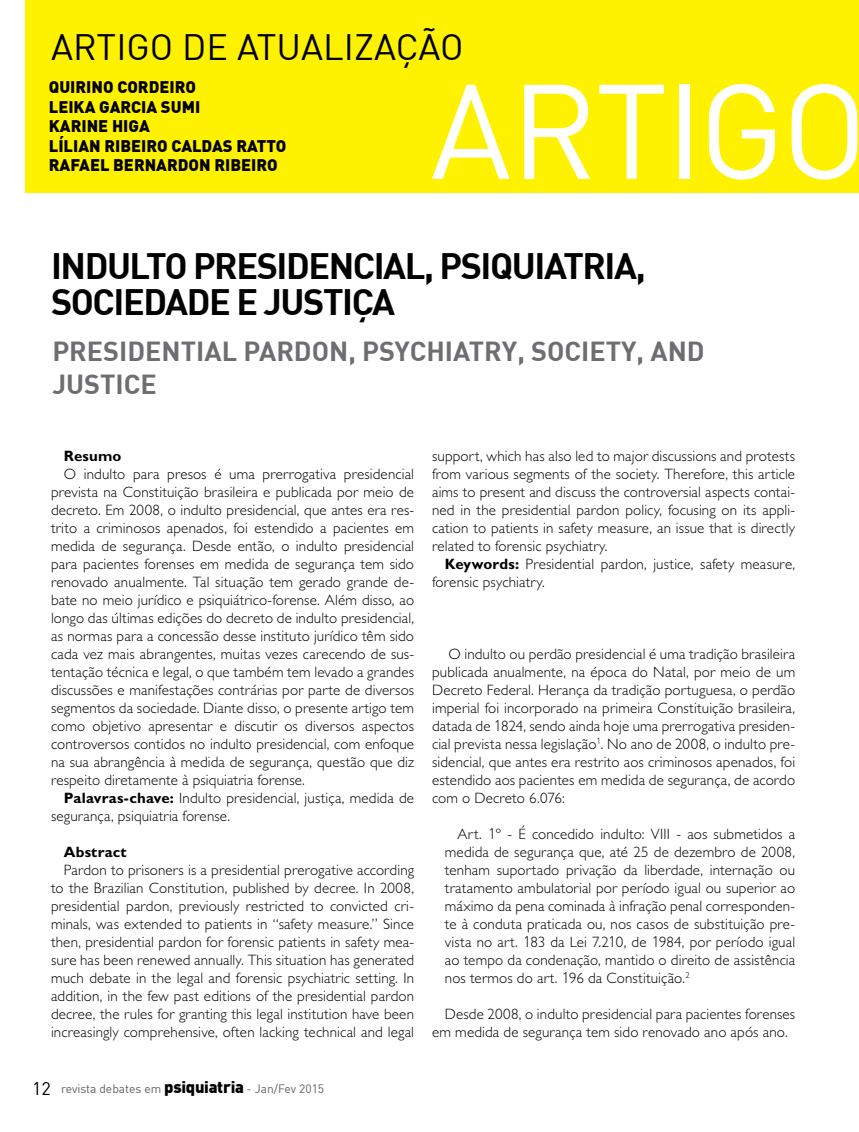
<style>
.page{position:relative;width:859px;height:1132px;background:#fff}
.page>*{position:absolute;margin:0;border:0;box-sizing:border-box;transform-origin:0 0}
.t1{font:132px "DIN";letter-spacing:-.015em;color:#fff}
.t2{font:700 36px/36px "DIN";letter-spacing:-.04em;color:#000}
.t3{font:36px "DIN";color:#000}
.t4{font:700 27px/33px "DIN";color:#6d6e71}
.t5{font:900 16.5px/19.5px "DIN";color:#000}
.t6{font:300 15px/18px "Gill Sans Std";letter-spacing:.01em;color:#000;text-align:justify}
.t7{font:700 15px "Gill Sans Std";letter-spacing:.015em;color:#000}
.t8{font:12px "DIN";color:#616264}
.s1{font-weight:700}
.s2{font-size:18px;color:#000}
.s3{font-weight:900;font-size:16.5px;color:#000}
.s4{font-family:"DIN"}
</style>
<div class="page">
<div style="left:26px;top:0;width:833px;height:192px;background:#fff200"></div>
<h2 class="t3" style="left:51px;top:31px;width:414px">ARTIGO DE ATUALIZAÇÃO</h2>
<p class="t5" style="left:49px;top:78px;width:239px">QUIRINO CORDEIRO<br>LEIKA GARCIA SUMI<br>KARINE HIGA<br>LÍLIAN RIBEIRO CALDAS RATTO<br>RAFAEL BERNARDON RIBEIRO</p>
<h1 class="t1" style="left:430px;top:72px;width:438px">ARTIGO</h1>
<h2 class="t2" style="left:51px;top:249px;width:596px">INDULTO PRESIDENCIAL, PSIQUIATRIA,<br>SOCIEDADE E JUSTIÇA</h2>
<h3 class="t4" style="left:52px;top:336px;width:654px">PRESIDENTIAL PARDON, PSYCHIATRY, SOCIETY, AND<br>JUSTICE</h3>
<p class="t7" style="left:64px;top:446px;width:59px">Resumo</p>
<p class="t6" style="left:51px;top:464px;width:365px;text-indent:13px">O indulto para presos é uma prerrogativa presidencial prevista na Constituição brasileira e publicada por meio de decreto. Em 2008, o indulto presidencial, que antes era res&shy;trito a criminosos apenados, foi estendido a pacientes em medida de segurança. Desde então, o indulto presidencial para pacientes forenses em medida de segurança tem sido renovado anualmente. Tal situação tem gerado grande de&shy;bate no meio jurídico e psiquiátrico-forense. Além disso, ao longo das últimas edições do decreto de indulto presidencial, as normas para a concessão desse instituto jurídico têm sido cada vez mais abrangentes, muitas vezes carecendo de sus&shy;tentação técnica e legal, o que também tem levado a grandes discussões e manifestações contrárias por parte de diversos segmentos da sociedade. Diante disso, o presente artigo tem como objetivo apresentar e discutir os diversos aspectos controversos contidos no indulto presidencial, com enfoque na sua abrangência à medida de segurança, questão que diz respeito diretamente à psiquiatria forense.</p>
<p class="t6" style="left:51px;top:788px;width:365px;text-indent:13px"><span class="s1">Palavras-chave:</span> Indulto presidencial, justiça, medida de segurança, psiquiatria forense.</p>
<p class="t7" style="left:64px;top:842px;width:64px">Abstract</p>
<p class="t6" style="left:51px;top:860px;width:365px;text-indent:13px">Pardon to prisoners is a presidential prerogative according to the Brazilian Constitution, published by decree. In 2008, presidential pardon, previously restricted to convicted cri&shy;minals, was extended to patients in “safety measure.” Since then, presidential pardon for forensic patients in safety mea&shy;sure has been renewed annually. This situation has generated much debate in the legal and forensic psychiatric setting. In addition, in the few past editions of the presidential pardon decree, the rules for granting this legal institution have been increasingly comprehensive, often lacking technical and legal</p>
<p class="t8" style="left:32px;top:1082px;width:293px"><span class="s2">12</span> revista debates em <span class="s3">psiquiatria</span> - Jan/Fev 2015</p>
<p class="t6" style="left:432px;top:446px;width:365px">support, which has also led to major discussions and protests from various segments of the society. Therefore, this article aims to present and discuss the controversial aspects contai&shy;ned in the presidential pardon policy, focusing on its appli&shy;cation to patients in safety measure, an issue that is directly related to forensic psychiatry.</p>
<p class="t6" style="left:432px;top:554px;width:365px;text-indent:13px"><span class="s1">Keywords:</span> Presidential pardon, justice, safety measure, forensic psychiatry.</p>
<p class="t6" style="left:432px;top:644px;width:365px;text-indent:16px">O indulto ou perdão presidencial é uma tradição brasileira publicada anualmente, na época do Natal, por meio de um Decreto Federal. Herança da tradição portuguesa, o perdão imperial foi incorporado na primeira Constituição brasileira, datada de <span class="s4">1</span>824, sendo ainda hoje uma prerrogativa presiden&shy;cial prevista nessa legislação<sup>1</sup>. No ano de 2008, o indulto pre&shy;sidencial, que antes era restrito aos criminosos apenados, foi estendido aos pacientes em medida de segurança, de acordo com o Decreto 6.076:</p>
<p class="t6" style="left:445px;top:824px;width:352px;text-indent:13px">Art. <span class="s4">1</span>º - É concedido indulto: VIII - aos submetidos a medida de segurança que, até 25 de dezembro de 2008, tenham suportado privação da liberdade, internação ou tratamento ambulatorial por período igual ou superior ao máximo da pena cominada à infração penal corresponden&shy;te à conduta praticada ou, nos casos de substituição pre&shy;vista no art. <span class="s4">1</span>83 da Lei 7.2<span class="s4">1</span>0, de <span class="s4">1</span>984, por período igual ao tempo da condenação, mantido o direito de assistência nos termos do art. <span class="s4">1</span>96 da Constituição.<sup>2</sup></p>
<p class="t6" style="left:432px;top:1004px;width:365px;text-indent:13px">Desde 2008, o indulto presidencial para pacientes forenses em medida de segurança tem sido renovado ano após ano.</p>
</div>
